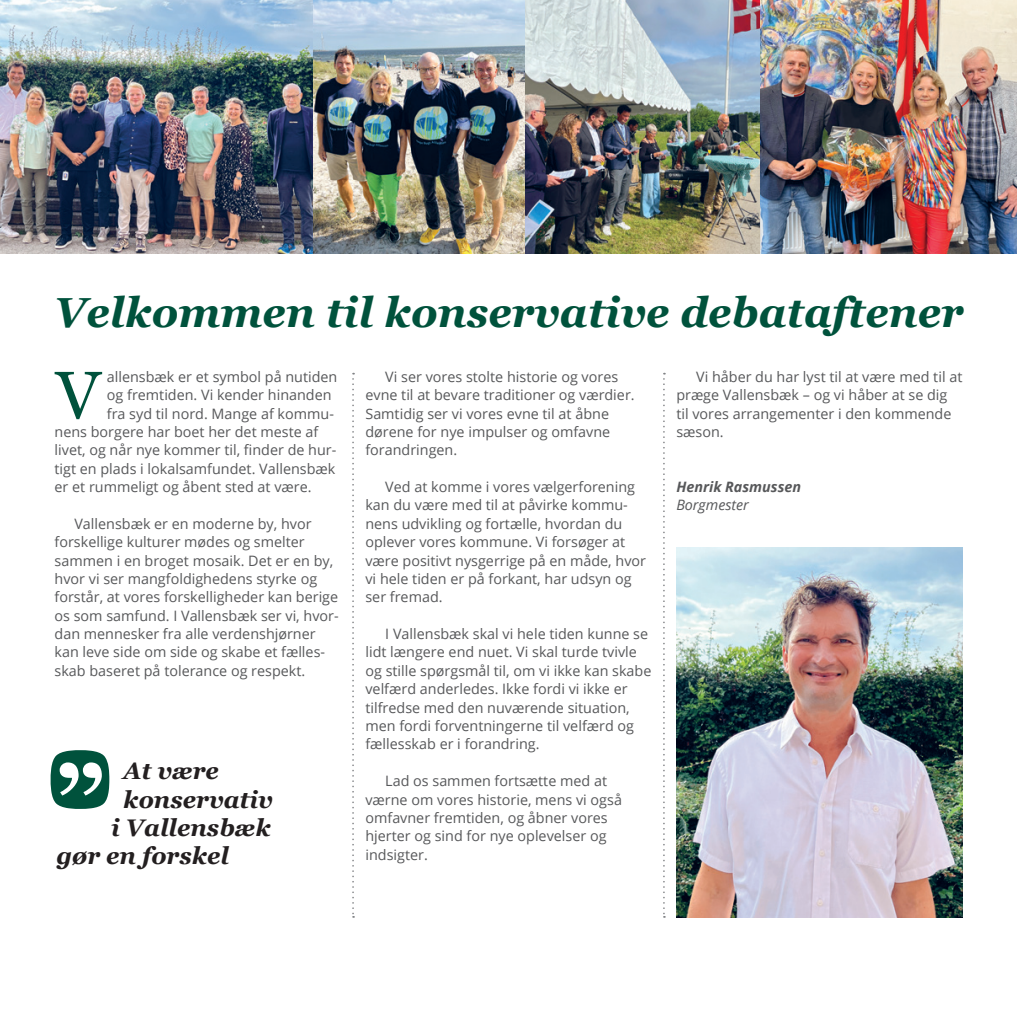
<style>
.page{position:relative;width:1017px;height:1017px;background:#fff}
.page>*{position:absolute;margin:0;border:0;box-sizing:border-box;transform-origin:0 0}
.t1{font:67.38px "Georgia";color:#00523c}
.t2{font:italic 700 42px "Georgia";color:#00523c}
.t3{font:italic 700 23.97px "Georgia";color:#231f20}
.t4{font:14.35px/18.4px "Open Sans";color:#57585a}
.t5{font:italic 700 14.35px "Open Sans";color:#57585a}
.t6{font:italic 14.35px "Open Sans";color:#57585a}
</style>
<div class="page">
<img style="left:676px;top:547px;width:286px;height:371px">
<svg style="left:51px;top:750px;width:58px;height:59px"></svg>
<svg style="left:352px;top:373px;width:2px;height:545px"></svg>
<svg style="left:663px;top:373px;width:2px;height:545px"></svg>
<img style="left:526px;top:0;width:491px;height:253px">
<img style="left:313px;top:0;width:213px;height:253px">
<img style="left:0;top:0;width:313px;height:253px">
<h2 class="t2" style="left:55px;top:281px;width:910px">Velkommen til konservative debataftener</h2>
<h1 class="t1" style="left:56px;top:356px;width:46px">V</h1>
<p class="t4" style="left:107px;top:369px;width:232px">allensbæk er et symbol på nutiden</p>
<p class="t4" style="left:107px;top:387px;width:226px">og fremtiden. Vi kender hinanden</p>
<p class="t4" style="left:107px;top:405px;width:229px">fra syd til nord. Mange af kommu-</p>
<p class="t4" style="left:55px;top:424px;width:265px">nens borgere har boet her det meste af</p>
<p class="t4" style="left:55px;top:441px;width:283px">livet, og når nye kommer til, finder de hur-</p>
<p class="t4" style="left:55px;top:460px;width:282px">tigt en plads i lokalsamfundet. Vallensbæk</p>
<p class="t4" style="left:55px;top:479px;width:258px">er et rummeligt og åbent sted at være.</p>
<p class="t4" style="left:55px;top:516px;width:286px;text-indent:20px">Vallensbæk er en moderne by, hvor forskellige kulturer mødes og smelter sammen i en broget mosaik. Det er en by, hvor vi ser mangfoldighedens styrke og forstår, at vores forskelligheder kan berige os som samfund. I Vallensbæk ser vi, hvor&shy;dan mennesker fra alle verdenshjørner kan leve side om side og skabe et fælles&shy;skab baseret på tolerance og respekt.</p>
<h3 class="t3" style="left:123px;top:753px;width:97px">At være</h3>
<h3 class="t3" style="left:123px;top:781px;width:151px">konservativ</h3>
<h3 class="t3" style="left:111px;top:810px;width:161px">i Vallensbæk</h3>
<h3 class="t3" style="left:57px;top:838px;width:174px">gør en forskel</h3>
<p class="t4" style="left:365px;top:369px;width:271px;text-indent:20px">Vi ser vores stolte historie og vores evne til at bevare traditioner og værdier.<br>Samtidig ser vi vores evne til at åbne dørene for nye impulser og omfavne forandringen.</p>
<p class="t4" style="left:365px;top:479px;width:282px;text-indent:20px">Ved at komme i vores vælgerforening kan du være med til at påvirke kommu&shy;nens udvikling og fortælle, hvordan du oplever vores kommune. Vi forsøger at være positivt nysgerrige på en måde, hvor vi hele tiden er på forkant, har udsyn og ser fremad.</p>
<p class="t4" style="left:365px;top:626px;width:288px;text-indent:20px">I Vallensbæk skal vi hele tiden kunne se lidt længere end nuet. Vi skal turde tvivle og stille spørgsmål til, om vi ikke kan skabe velfærd anderledes. Ikke fordi vi ikke er tilfredse med den nuværende situation, men fordi forventningerne til velfærd og fællesskab er i forandring.</p>
<p class="t4" style="left:365px;top:773px;width:258px;text-indent:20px">Lad os sammen fortsætte med at værne om vores historie, mens vi også omfavner fremtiden, og åbner vores hjerter og sind for nye oplevelser og indsigter.</p>
<p class="t4" style="left:676px;top:369px;width:288px;text-indent:20px">Vi håber du har lyst til at være med til at præge Vallensbæk – og vi håber at se dig til vores arrangementer i den kommende sæson.</p>
<p class="t5" style="left:676px;top:481px;width:126px">Henrik Rasmussen</p>
<p class="t6" style="left:676px;top:499px;width:74px">Borgmester</p>
</div>
